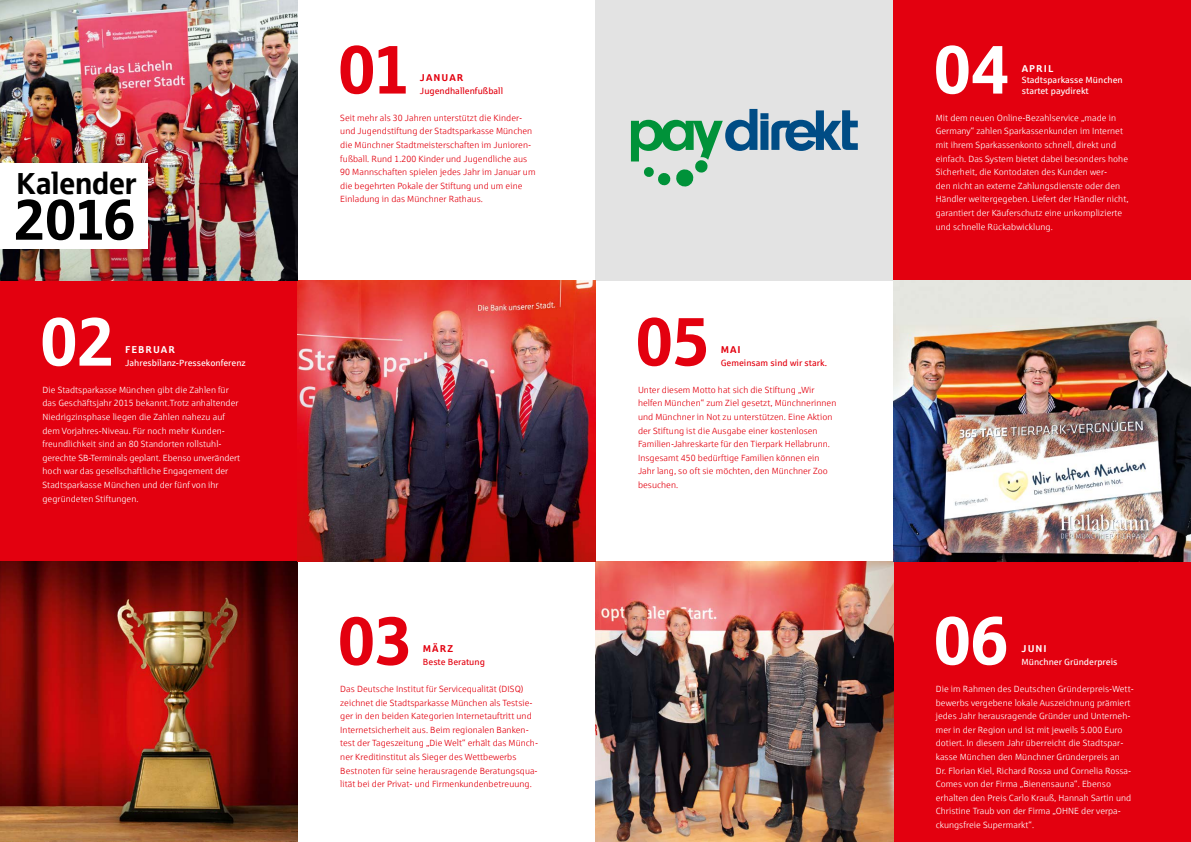
<style>
.page{position:relative;width:1191px;height:842px;background:#fff}
.page>*{position:absolute;margin:0;border:0;box-sizing:border-box;transform-origin:0 0}
.t1{font:68.3px "Sparkasse Head";color:#fff}
.t2{font:68.3px "Sparkasse Head";color:#e3000f}
.t3{font:57.3px "Sparkasse Head";color:#000}
.t4{font:30.5px "Sparkasse Head";letter-spacing:.005em;color:#000}
.t5{font:700 10px "Sparkasse Rg";letter-spacing:.1em;color:#fff}
.t6{font:700 10px "Sparkasse Rg";letter-spacing:.1em;color:#e3000f}
.t7{font:9px/13.6px "Sparkasse Lt";letter-spacing:.005em;color:#fff}
.t8{font:9px/13.6px "Sparkasse Lt";letter-spacing:.005em;color:#e3000f}
.t9{font:9px/10.8px "Sparkasse Rg";color:#fff}
.t10{font:9px "Sparkasse Rg";color:#e3000f}
</style>
<div class="page">
<img style="left:0;top:561px;width:298px;height:281px">
<div style="left:893px;top:561px;width:298px;height:281px;background:#e3000f"></div>
<div style="left:893px;top:0;width:298px;height:281px;background:#e3000f"></div>
<div style="left:0;top:281px;width:298px;height:280px;background:#e3000f"></div>
<div style="left:595px;top:0;width:298px;height:281px;background:#e3e3e3"></div>
<img style="left:595px;top:561px;width:298px;height:281px">
<img style="left:893px;top:281px;width:298px;height:280px">
<img style="left:298px;top:281px;width:297px;height:280px">
<img style="left:0;top:0;width:298px;height:281px">
<div style="left:0;top:164px;width:147px;height:85px;background:#fff"></div>
<svg style="left:631px;top:109px;width:226px;height:77px"></svg>
<h3 class="t4" style="left:17px;top:163px;width:121px">Kalender</h3>
<h2 class="t3" style="left:14px;top:183px;width:122px">2016</h2>
<h1 class="t1" style="left:40px;top:298px;width:75px">02</h1>
<p class="t5" style="left:125px;top:343px;width:51px">FEBRUAR</p>
<p class="t9" style="left:125px;top:357px;width:122px">Jahresbilanz-Pressekonferenz</p>
<p class="t7" style="left:43px;top:383px;width:199px">Die Stadtsparkasse München gibt die Zahlen für das Geschäftsjahr 2015 bekannt.Trotz anhaltender Niedrigzinsphase liegen die Zahlen nahezu auf dem Vorjahres-Niveau. Für noch mehr Kunden&shy;freundlichkeit sind an 80 Standorten rollstuhl&shy;gerechte SB-Terminals geplant. Ebenso unverändert hoch war das gesellschaftliche Engagement der Stadtsparkasse München und der fünf von ihr gegründeten Stiftungen.</p>
<h1 class="t2" style="left:338px;top:26px;width:73px">01</h1>
<p class="t6" style="left:420px;top:71px;width:45px">JANUAR</p>
<p class="t10" style="left:420px;top:85px;width:85px">Jugendhallenfußball</p>
<p class="t8" style="left:340px;top:111px;width:197px">Seit mehr als 30 Jahren unterstützt die Kinder&shy;und Jugendstiftung der Stadtsparkasse München die Münchner Stadtmeisterschaften im Junioren&shy;fußball. Rund 1.200 Kinder und Jugendliche aus 90 Mannschaften spielen jedes Jahr im Januar um die begehrten Pokale der Stiftung und um eine Einladung in das Münchner Rathaus.</p>
<h1 class="t2" style="left:338px;top:597px;width:75px">03</h1>
<p class="t6" style="left:423px;top:642px;width:32px">MÄRZ</p>
<p class="t10" style="left:423px;top:656px;width:64px">Beste Beratung</p>
<p class="t8" style="left:340px;top:682px;width:199px">Das Deutsche Institut für Servicequalität (DISQ) zeichnet die Stadtsparkasse München als Testsie&shy;ger in den beiden Kategorien Internetauftritt und Internetsicherheit aus. Beim regionalen Banken&shy;test der Tageszeitung „Die Welt“ erhält das Münch&shy;ner Kreditinstitut als Sieger des Wettbewerbs Bestnoten für seine herausragende Beratungsqua&shy;lität bei der Privat- und Firmenkundenbetreuung.</p>
<h1 class="t2" style="left:636px;top:298px;width:75px">05</h1>
<p class="t6" style="left:720px;top:343px;width:21px">MAI</p>
<p class="t10" style="left:720px;top:357px;width:108px">Gemeinsam sind wir stark.</p>
<p class="t8" style="left:638px;top:383px;width:200px">Unter diesem Motto hat sich die Stiftung „Wir helfen München“ zum Ziel gesetzt, Münchnerinnen und Münchner in Not zu unterstützen. Eine Aktion der Stiftung ist die Ausgabe einer kostenlosen Familien-Jahreskarte für den Tierpark Hellabrunn.<br>Insgesamt 450 bedürftige Familien können ein Jahr lang, so oft sie möchten, den Münchner Zoo besuchen.</p>
<h1 class="t1" style="left:934px;top:26px;width:76px">04</h1>
<p class="t5" style="left:1021px;top:62px;width:33px">APRIL</p>
<p class="t9" style="left:1021px;top:74px;width:102px">Stadtsparkasse München startet paydirekt</p>
<p class="t7" style="left:935px;top:111px;width:194px">Mit dem neuen Online-Bezahlservice „made in Germany“ zahlen Sparkassenkunden im Internet mit ihrem Sparkassenkonto schnell, direkt und einfach. Das System bietet dabei besonders hohe Sicherheit, die Kontodaten des Kunden wer-<br>den nicht an externe Zahlungsdienste oder den Händler weitergegeben. Liefert der Händler nicht, garantiert der Käuferschutz eine unkomplizierte und schnelle Rückabwicklung.</p>
<h1 class="t1" style="left:934px;top:597px;width:76px">06</h1>
<p class="t5" style="left:1021px;top:642px;width:27px">JUNI</p>
<p class="t9" style="left:1021px;top:656px;width:97px">Münchner Gründerpreis</p>
<p class="t7" style="left:935px;top:682px;width:199px">Die im Rahmen des Deutschen Gründerpreis-Wett&shy;bewerbs vergebene lokale Auszeichnung prämiert jedes Jahr herausragende Gründer und Unterneh&shy;mer in der Region und ist mit jeweils 5.000 Euro dotiert. In diesem Jahr überreicht die Stadtspar&shy;kasse München den Münchner Gründerpreis an<br>Dr. Florian Kiel, Richard Rossa und Cornelia Rossa-Comes von der Firma „Bienensauna“. Ebenso erhalten den Preis Carlo Krauß, Hannah Sartin und Christine Traub von der Firma „OHNE der verpa&shy;ckungsfreie Supermarkt“.</p>
</div>
